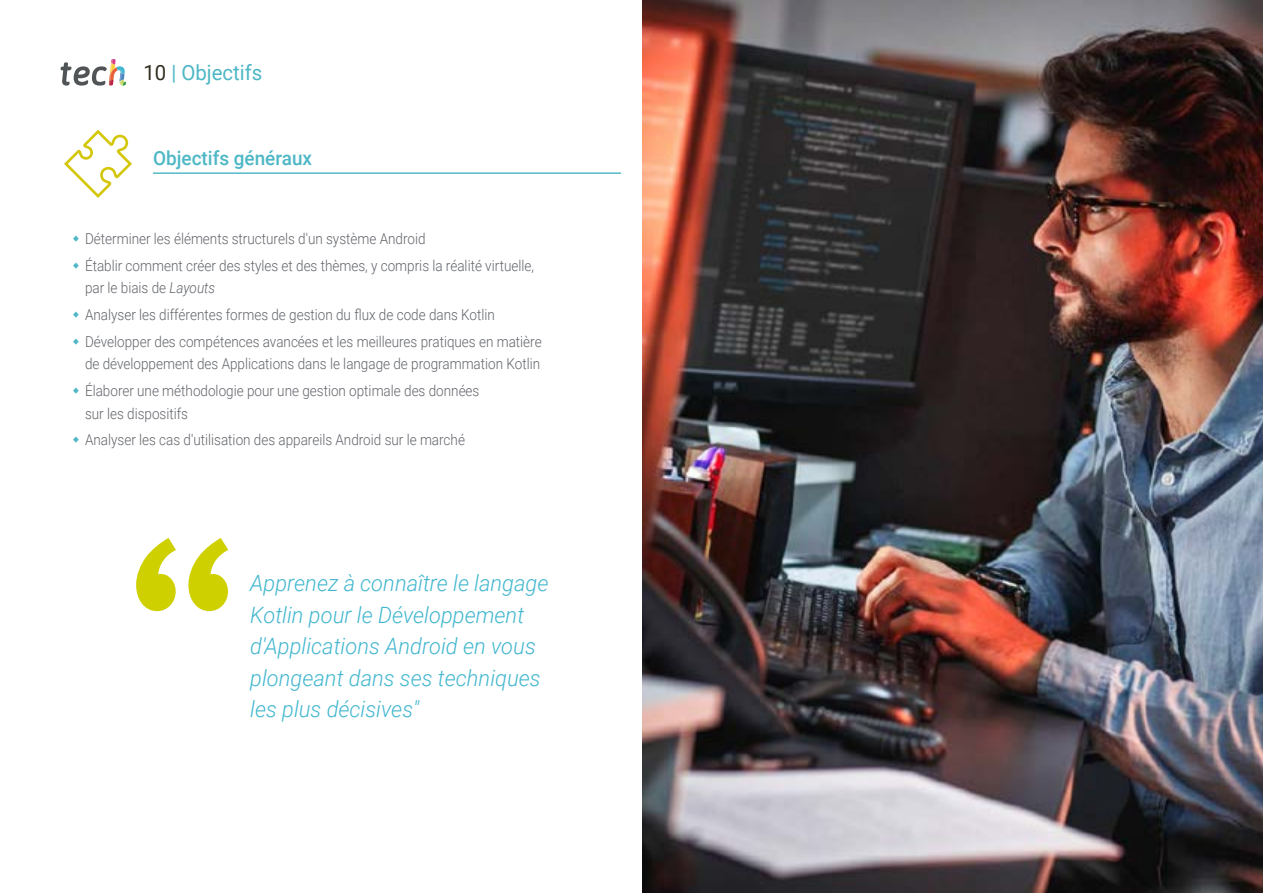
<style>
.page{position:relative;width:1263px;height:893px;background:#fff}
.page>*{position:absolute;margin:0;border:0;box-sizing:border-box;transform-origin:0 0}
.t1{font:italic 300 22.5px/31.5px "Roboto";color:#43b7cf}
.t2{font:21px "Roboto";color:#4db7c5}
.t3{font:500 19.5px "Roboto";color:#4db7c5}
.t4{font:300 15px/26.7px "Roboto";color:#61646a;scale:.9 1}
.s1{color:#312e20}
.s2{font-style:italic}
</style>
<div class="page">
<hr style="left:153px;top:173px;width:468px;height:1px;background:#4db7c5">
<svg style="left:64px;top:130px;width:68px;height:68px"></svg>
<img style="left:642px;top:0;width:621px;height:893px">
<svg style="left:61px;top:59px;width:65px;height:27px"></svg>
<svg style="left:136px;top:538px;width:92px;height:73px"></svg>
<h2 class="t2" style="left:144px;top:57px;width:120px"><span class="s1">10</span> | Objectifs</h2>
<h3 class="t3" style="left:153px;top:144px;width:160px">Objectifs généraux</h3>
<p class="t4" style="left:85px;top:225px;width:500px">Déterminer les éléments structurels d'un système Android<br>Établir comment créer des styles et des thèmes, y compris la réalité virtuelle,</p>
<p class="t4" style="left:85px;top:274px;width:509px">par le biais de <span class="s2">Layouts<br></span>Analyser les différentes formes de gestion du flux de code dans Kotlin<br>Développer des compétences avancées et les meilleures pratiques en matière</p>
<p class="t4" style="left:85px;top:350px;width:507px">de développement des Applications dans le langage de programmation Kotlin<br>Élaborer une méthodologie pour une gestion optimale des données</p>
<p class="t4" style="left:85px;top:399px;width:424px">sur les dispositifs<br>Analyser les cas d'utilisation des appareils Android sur le marché</p>
<h1 class="t1" style="left:250px;top:566px;width:300px">Apprenez à connaître le langage<br>Kotlin pour le Développement d'Applications Android en vous plongeant dans ses techniques les plus décisives"</h1>
</div>
